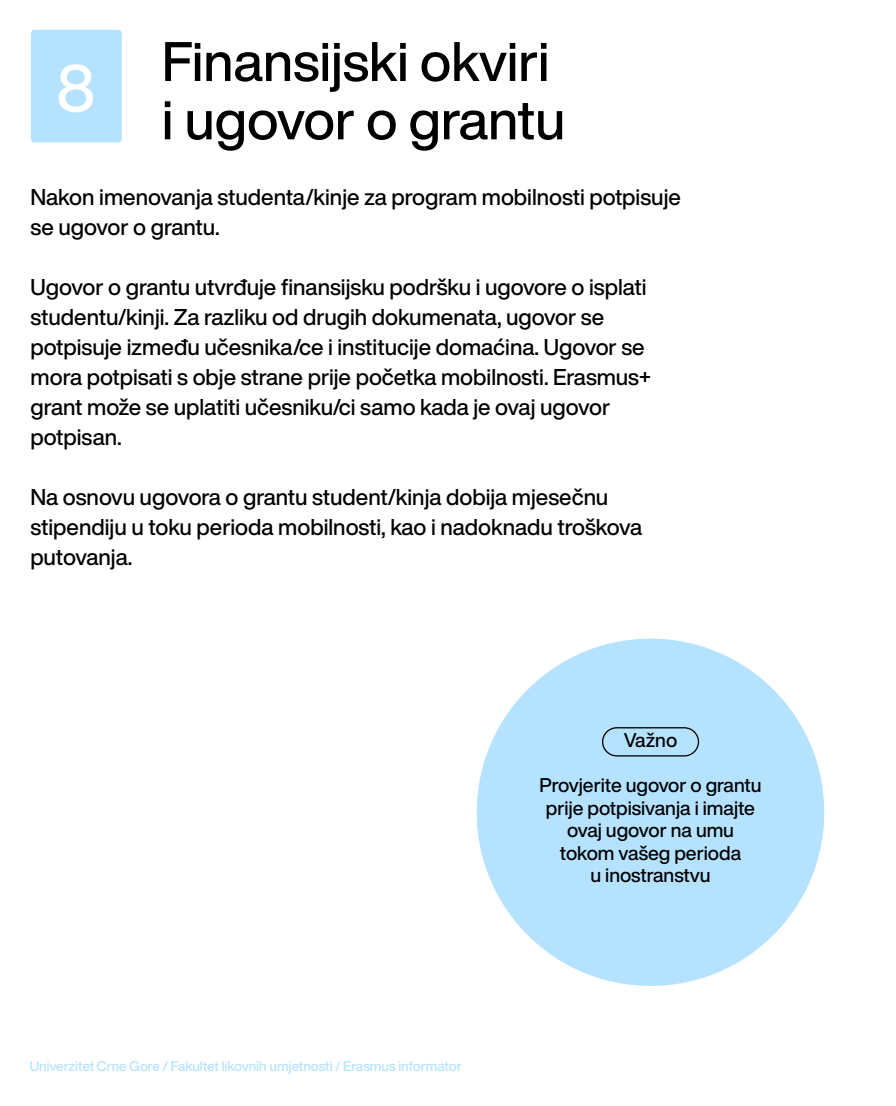
<style>
.page{position:relative;width:896px;height:1106px;background:#fff}
.page>*{position:absolute;margin:0;border:0;box-sizing:border-box;transform-origin:0 0}
.t1{font:500 64.5px "Helvetica Now Display";color:#fff}
.t2{font:500 54.6px/58.3px "Helvetica Now Display";color:#000}
.t3{font:500 22.5px/30px "Helvetica Now Display";color:#000}
.t4{font:500 19.5px/22.5px "Helvetica Now Display";color:#000;text-align:center}
.t5{font:500 13.65px "Helvetica Now Display";color:#b5e3ff}
</style>
<div class="page">
<div style="left:31px;top:30px;width:91px;height:112px;background:#b5e3ff;border-radius:4px"></div>
<div style="left:476px;top:638px;width:347px;height:348px;background:#b5e3ff;border-radius:50%"></div>
<div style="left:601px;top:727px;width:97px;height:29px;border:1px solid #000;border-radius:14px"></div>
<h2 class="t2" style="left:162px;top:32px;width:405px">Finansijski okviri i ugovor o grantu</h2>
<p class="t3" style="left:31px;top:181px;width:651px">Nakon imenovanja studenta/kinje za program mobilnosti potpisuje se ugovor o grantu.</p>
<p class="t3" style="left:31px;top:271px;width:621px">Ugovor o grantu utvrđuje finansijsku podršku i ugovore o isplati studentu/kinji. Za razliku od drugih dokumenata, ugovor se potpisuje između učesnika/ce i institucije domaćina. Ugovor se mora potpisati s obje strane prije početka mobilnosti. Erasmus+ grant može se uplatiti učesniku/ci samo kada je ovaj ugovor potpisan.</p>
<p class="t3" style="left:31px;top:481px;width:613px">Na osnovu ugovora o grantu student/kinja dobija mjesečnu stipendiju u toku perioda mobilnosti, kao i nadoknadu troškova putovanja.</p>
<h1 class="t1" style="left:56px;top:44px;width:40px">8</h1>
<p class="t5" style="left:30px;top:1056px;width:433px">Univerzitet Crne Gore / Fakultet likovnih umjetnosti / Erasmus informator</p>
<p class="t4" style="left:623px;top:729px;width:55px">Važno</p>
<p class="t4" style="left:539px;top:774px;width:224px">Provjerite ugovor o grantu prĳe potpisivanja i imajte ovaj ugovor na umu tokom vašeg perioda<br>u inostranstvu</p>
</div>
